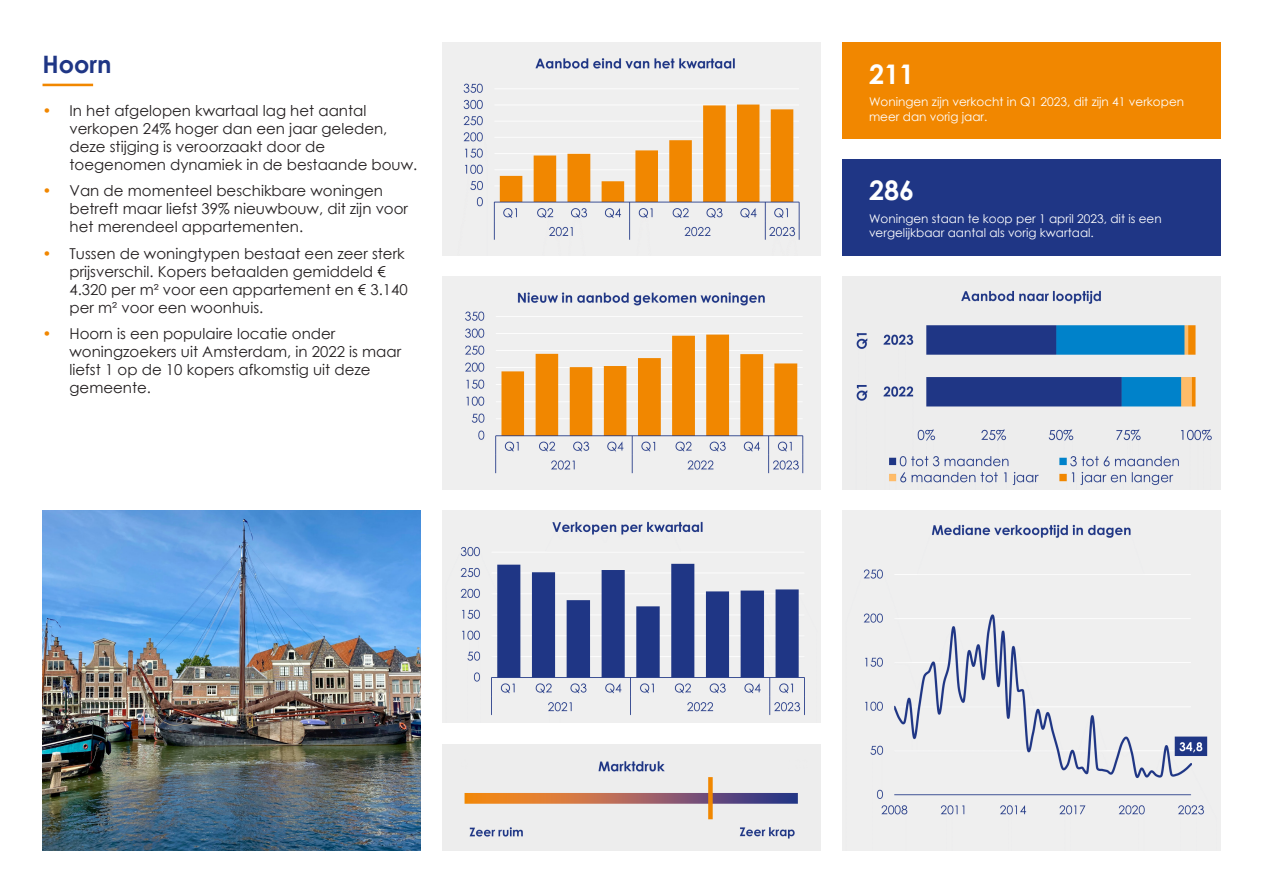
<style>
.page{position:relative;width:1263px;height:893px;background:#fff}
.page>*{position:absolute;margin:0;border:0;box-sizing:border-box;transform-origin:0 0}
.t1{font:700 27px "Century Gothic";color:#fff}
.t2{font:700 24px "Century Gothic";color:#1f3685}
.t3{font:15px/18px "Century Gothic";color:#231f20}
.t4{font:12px/14.4px "Century Gothic";color:#fff}
.s1{color:#f18700}
</style>
<div class="page">
<hr style="left:43px;top:84px;width:50px;height:2px;background:#f18700">
<img style="left:43px;top:510px;width:378px;height:340px">
<div style="left:842px;top:43px;width:378px;height:96px;background:#f18700"></div>
<div style="left:842px;top:159px;width:378px;height:96px;background:#1f3685"></div>
<img style="left:842px;top:276px;width:378px;height:213px">
<img style="left:842px;top:510px;width:378px;height:340px">
<img style="left:442px;top:744px;width:378px;height:106px">
<img style="left:442px;top:510px;width:378px;height:213px">
<img style="left:442px;top:276px;width:378px;height:213px">
<img style="left:442px;top:43px;width:378px;height:212px">
<h2 class="t2" style="left:43px;top:46px;width:71px">Hoorn</h2>
<p class="t3" style="left:70px;top:101px;width:349px;text-indent:-27px"><span class="s1">•</span> In het afgelopen kwartaal lag het aantal verkopen 24% hoger dan een jaar geleden, deze stijging is veroorzaakt door de toegenomen dynamiek in de bestaande bouw.</p>
<p class="t3" style="left:70px;top:182px;width:340px;text-indent:-27px"><span class="s1">•</span> Van de momenteel beschikbare woningen betreft maar liefst 39% nieuwbouw, dit zijn voor het merendeel appartementen.</p>
<p class="t3" style="left:70px;top:244px;width:340px;text-indent:-27px"><span class="s1">•</span> Tussen de woningtypen bestaat een zeer sterk prijsverschil. Kopers betaalden gemiddeld € 4.320 per m² voor een appartement en € 3.140 per m² voor een woonhuis.</p>
<p class="t3" style="left:70px;top:325px;width:333px;text-indent:-27px"><span class="s1">•</span> Hoorn is een populaire locatie onder woningzoekers uit Amsterdam, in 2022 is maar liefst 1 op de 10 kopers afkomstig uit deze gemeente.</p>
<h1 class="t1" style="left:869px;top:53px;width:47px">211</h1>
<p class="t4" style="left:869px;top:95px;width:317px">Woningen zijn verkocht in Q1 2023, dit zijn 41 verkopen meer dan vorig jaar.</p>
<h1 class="t1" style="left:869px;top:170px;width:47px">286</h1>
<p class="t4" style="left:869px;top:211px;width:294px">Woningen staan te koop per 1 april 2023, dit is een vergelijkbaar aantal als vorig kwartaal.</p>
</div>
